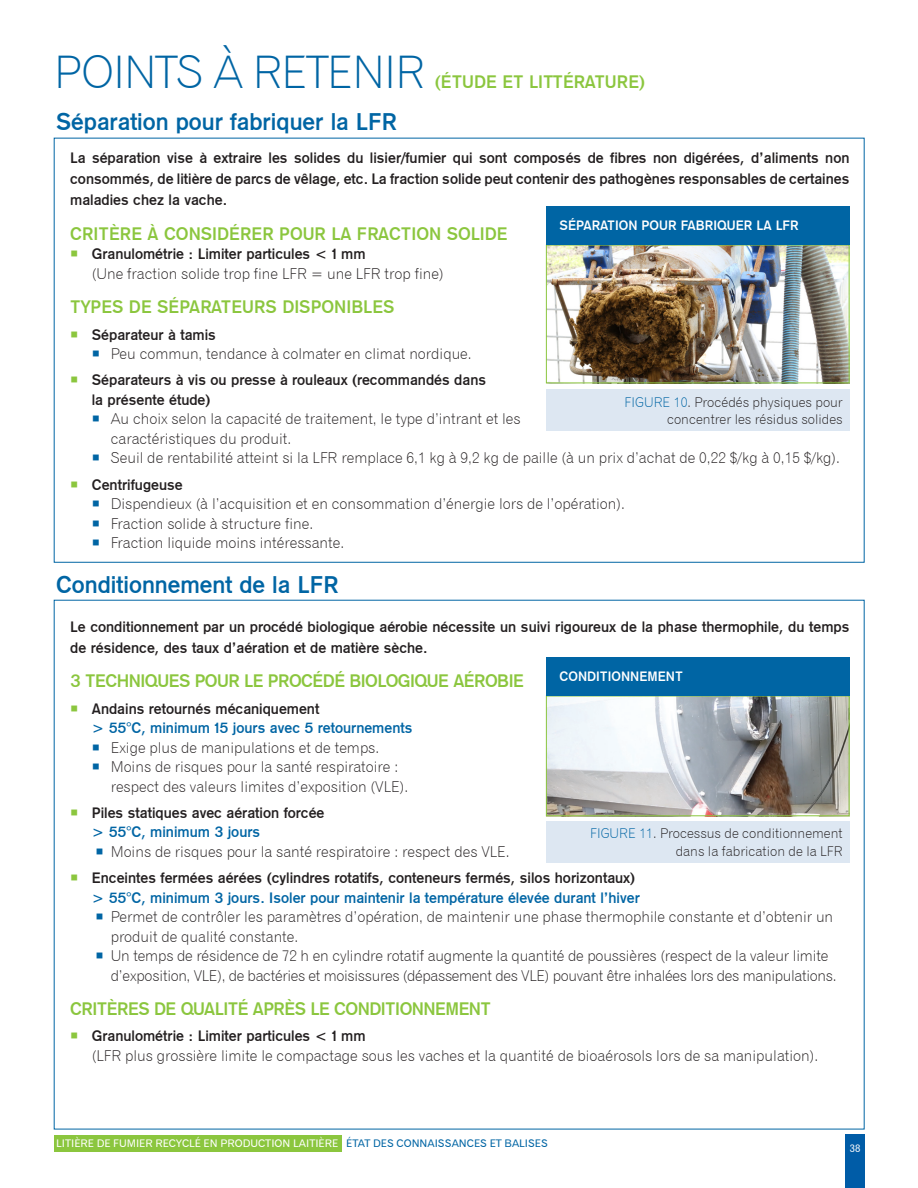
<style>
.page{position:relative;width:918px;height:1188px;background:#fff}
.page>*{position:absolute;margin:0;border:0;box-sizing:border-box;transform-origin:0 0}
.Texte_courant{font:45px "Gothic 720 BT Light B";letter-spacing:-.02em;color:#0065a4}
.Noms_auteurs{font:24px "Gothic 725 BT Bold A";color:#0065a4}
.Noms_auteurs-2{font:18px "Gothic 725 BT Bold A";letter-spacing:-.03em;color:#8bc63e}
.Noms_auteurs-3{font:18px "Gothic 725 BT Bold A";color:#8bc63e}
.Texte_courant-2{font:18px "Gothic 725 BT Bold A";color:#8bc63e}
.Texte_courant-3{font:15px/19.5px "Gothic 720 BT Light B";color:#231f20}
.Noms_auteurs-4{font:15px/21px "Gothic 725 BT Bold A";color:#231f20;text-align:justify}
.Texte_courant-4{font:15px/19.5px "Gothic 725 BT Bold A";color:#231f20}
.Texte_courant-5{font:15px/19.5px "Gothic 725 BT Bold A";color:#0065a4}
.Texte_courant-6{font:13.5px/17.2px "Gothic 720 BT Light B";color:#231f20;text-align:right}
.Texte_courant-7{font:13.5px "Gothic 725 BT Bold A";color:#fff}
.t1{font:10.5px "Gothic 720 BT Roman B";color:#fff}
.s1{color:#8bc63e}
.s2{font-family:"Gothic 725 BT Bold A"}
.s3{color:#0065a4}
.s4{color:#231f20}
</style>
<div class="page">
<div style="left:54px;top:1135px;width:287px;height:17px;background:#8bc63e"></div>
<div style="left:846px;top:1134px;width:19px;height:54px;background:#005ca7"></div>
<div style="left:546px;top:390px;width:304px;height:41px;background:#dde7f2"></div>
<img style="left:548px;top:698px;width:300px;height:116px">
<div style="left:546px;top:696px;width:304px;height:120px;border:1px solid #8bc63e"></div>
<div style="left:546px;top:657px;width:304px;height:39px;background:#0065a4"></div>
<img style="left:548px;top:247px;width:300px;height:134px">
<div style="left:546px;top:245px;width:304px;height:138px;border:1px solid #8bc63e"></div>
<div style="left:546px;top:206px;width:304px;height:39px;background:#0065a4"></div>
<div style="left:546px;top:821px;width:304px;height:41px;background:#dde7f2"></div>
<p class="Texte_courant" style="left:54px;top:45px;width:373px">POINTS À RETENIR</p>
<p class="Noms_auteurs" style="left:56px;top:109px;width:343px">Séparation pour fabriquer la LFR</p>
<p class="Texte_courant-2" style="left:435px;top:72px;width:212px">(ÉTUDE ET LITTÉRATURE)</p>
<p class="Noms_auteurs-4" style="left:70px;top:148px;width:781px">La séparation vise à extraire les solides du lisier/fumier qui sont composés de fibres non digérées, d’aliments non consommés, de litière de parcs de vêlage, etc. La fraction solide peut contenir des pathogènes responsables de certaines maladies chez la vache.</p>
<p class="Noms_auteurs-3" style="left:70px;top:224px;width:439px">CRITÈRE À CONSIDÉRER POUR LA FRACTION SOLIDE</p>
<p class="Texte_courant-3" style="left:92px;top:244px;width:353px;text-indent:-22px"><span class="s1">○</span> <span class="s2">Granulométrie : Limiter particules &lt; 1 mm<br></span>(Une fraction solide trop fine LFR = une LFR trop fine)</p>
<p class="Noms_auteurs-3" style="left:70px;top:297px;width:326px">TYPES DE SÉPARATEURS DISPONIBLES</p>
<p class="Texte_courant-4" style="left:70px;top:325px;width:147px"><span class="s1">○</span> Séparateur à tamis</p>
<p class="Texte_courant-3" style="left:92px;top:344px;width:381px"><span class="s3">○</span> Peu commun, tendance à colmater en climat nordique.</p>
<p class="Texte_courant-4" style="left:92px;top:371px;width:396px;text-indent:-22px"><span class="s1">○</span> Séparateurs à vis ou presse à rouleaux (recommandés dans la présente étude)</p>
<p class="Texte_courant-3" style="left:111px;top:409px;width:412px;text-indent:-19px"><span class="s3">○</span> Au choix selon la capacité de traitement, le type d’intrant et les caractéristiques du produit.</p>
<p class="Texte_courant-3" style="left:92px;top:448px;width:750px"><span class="s3">○</span> Seuil de rentabilité atteint si la LFR remplace 6,1 kg à 9,2 kg de paille (à un prix d’achat de 0,22 $/kg à 0,15 $/kg).</p>
<p class="Texte_courant-4" style="left:70px;top:475px;width:114px"><span class="s1">○</span> Centrifugeuse</p>
<p class="Texte_courant-3" style="left:92px;top:494px;width:535px"><span class="s3">○</span> Dispendieux (à l’acquisition et en consommation d’énergie lors de l’opération).</p>
<p class="Texte_courant-3" style="left:92px;top:514px;width:223px"><span class="s3">○</span> Fraction solide à structure fine.</p>
<p class="Texte_courant-3" style="left:92px;top:533px;width:254px"><span class="s3">○</span> Fraction liquide moins intéressante.</p>
<p class="Texte_courant-7" style="left:560px;top:218px;width:241px">SÉPARATION POUR FABRIQUER LA LFR</p>
<p class="Texte_courant-6" style="left:625px;top:393px;width:220px"><span class="s3">FIGURE 10</span>. Procédés physiques pour concentrer les résidus solides</p>
<p class="Noms_auteurs" style="left:56px;top:571px;width:284px">Conditionnement de la LFR</p>
<p class="Noms_auteurs-4" style="left:70px;top:616px;width:781px">Le conditionnement par un procédé biologique aérobie nécessite un suivi rigoureux de la phase thermophile, du temps de résidence, des taux d’aération et de matière sèche.</p>
<p class="Noms_auteurs-2" style="left:70px;top:671px;width:455px">3 TECHNIQUES POUR LE PROCÉDÉ BIOLOGIQUE AÉROBIE</p>
<p class="Texte_courant-5" style="left:92px;top:699px;width:322px;text-indent:-22px"><span class="s1">○</span> <span class="s4">Andains retournés mécaniquement<br></span>&gt; 55°C, minimum 15 jours avec 5 retournements</p>
<p class="Texte_courant-3" style="left:92px;top:737px;width:289px"><span class="s3">○</span> Exige plus de manipulations et de temps.</p>
<p class="Texte_courant-3" style="left:111px;top:757px;width:299px;text-indent:-19px"><span class="s3">○</span> Moins de risques pour la santé respiratoire : respect des valeurs limites d’exposition (VLE).</p>
<p class="Texte_courant-4" style="left:92px;top:803px;width:234px;text-indent:-22px"><span class="s1">○</span> Piles statiques avec aération forcée <span class="s3">&gt; 55°C, minimum 3 jours</span></p>
<p class="Texte_courant-3" style="left:96px;top:842px;width:416px"><span class="s3">○</span> Moins de risques pour la santé respiratoire : respect des VLE.</p>
<p class="Texte_courant-4" style="left:92px;top:868px;width:550px;text-indent:-22px"><span class="s1">○</span> Enceintes fermées aérées (cylindres rotatifs, conteneurs fermés, silos horizontaux) <span class="s3">&gt; 55°C, minimum 3 jours. Isoler pour maintenir la température élevée durant l’hiver</span></p>
<p class="Texte_courant-3" style="left:111px;top:907px;width:724px;text-indent:-15px"><span class="s3">○</span> Permet de contrôler les paramètres d’opération, de maintenir une phase thermophile constante et d’obtenir un produit de qualité constante.</p>
<p class="Texte_courant-3" style="left:111px;top:946px;width:727px;text-indent:-15px"><span class="s3">○</span> Un temps de résidence de 72 h en cylindre rotatif augmente la quantité de poussières (respect de la valeur limite d’exposition, VLE), de bactéries et moisissures (dépassement des VLE) pouvant être inhalées lors des manipulations.</p>
<p class="Noms_auteurs-2" style="left:70px;top:999px;width:422px">CRITÈRES DE QUALITÉ APRÈS LE CONDITIONNEMENT</p>
<p class="Texte_courant-4" style="left:70px;top:1027px;width:297px"><span class="s1">○</span> Granulométrie : Limiter particules &lt; 1 mm</p>
<p class="Texte_courant-3" style="left:92px;top:1046px;width:728px">(LFR plus grossière limite le compactage sous les vaches et la quantité de bioaérosols lors de sa manipulation).</p>
<p class="Texte_courant-7" style="left:560px;top:669px;width:125px">CONDITIONNEMENT</p>
<p class="Texte_courant-6" style="left:590px;top:825px;width:254px"><span class="s3">FIGURE 11</span>. Processus de conditionnement dans la fabrication de la LFR</p>
<p class="t1" style="left:56px;top:1137px;width:493px">LITIÈRE DE FUMIER RECYCLÉ EN PRODUCTION LAITIÈRE <span class="s3">ÉTAT DES CONNAISSANCES ET BALISES</span></p>
<p class="t1" style="left:850px;top:1142px;width:12px">38</p>
</div>
